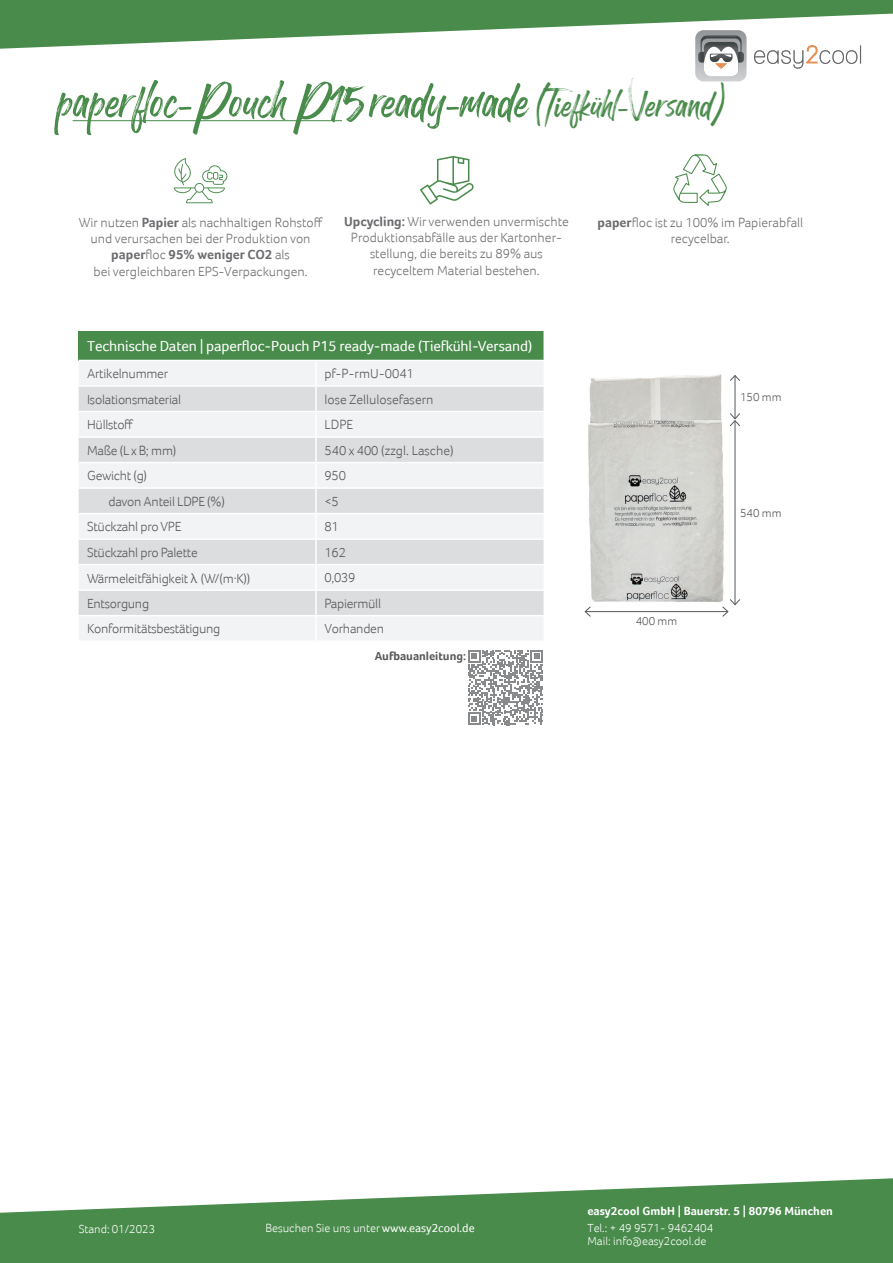
<style>
.page{position:relative;width:893px;height:1263px;background:#fff}
.page>*{position:absolute;margin:0;border:0;box-sizing:border-box;transform-origin:0 0}
.t1{font:57px "Rogthem";color:#498b4b}
.t2{font:15px "Foco";letter-spacing:-.01em;color:#fff}
.t3{font:300 13.5px/16.2px "Foco";color:#6c6d70;text-align:center}
.t4{font:300 13.5px "Foco";letter-spacing:-.02em;color:#57585a}
.t5{font:300 13.5px "Foco";color:#57585a}
.t6{font:300 12px/13.5px "Foco";color:#fff}
.t7{font:700 12px "Foco";color:#fff}
.t8{font:700 12px "Foco";color:#57585a}
.t9{font:300 12px "Foco";color:#57585a}
.s1{font-size:42px}
.s2{font-weight:700}
.s3{font-family:"Bahnschrift";font-weight:400}
.s4{font-weight:400}
</style>
<div class="page">
<img style="left:588px;top:374px;width:147px;height:239px">
<svg style="left:0;top:1178px;width:893px;height:85px;fill:#498b4b"></svg>
<hr style="left:73px;top:120px;width:269px;height:1px;background:#498b4b">
<svg style="left:0;top:0;width:893px;height:81px"></svg>
<div style="left:79px;top:331px;width:465px;height:29px;background:#498b4b"></div>
<div style="left:79px;top:362px;width:464px;height:278px;background:#f2f3f4"></div>
<svg style="left:79px;top:387px;width:465px;height:228px;fill:#dcdddf"></svg>
<hr style="left:315px;top:361px;width:2px;height:24px;background:#fff">
<hr style="left:79px;top:385px;width:237px;height:2px;background:#fff">
<hr style="left:316px;top:385px;width:229px;height:2px;background:#fff">
<hr style="left:315px;top:387px;width:2px;height:24px;background:#fff">
<hr style="left:79px;top:411px;width:237px;height:1px;background:#fff">
<hr style="left:316px;top:411px;width:229px;height:1px;background:#fff">
<hr style="left:315px;top:412px;width:2px;height:24px;background:#fff">
<hr style="left:79px;top:436px;width:237px;height:2px;background:#fff">
<hr style="left:316px;top:436px;width:229px;height:2px;background:#fff">
<hr style="left:315px;top:438px;width:2px;height:24px;background:#fff">
<hr style="left:79px;top:462px;width:237px;height:1px;background:#fff">
<hr style="left:316px;top:462px;width:229px;height:1px;background:#fff">
<hr style="left:315px;top:463px;width:2px;height:24px;background:#fff">
<hr style="left:79px;top:487px;width:237px;height:2px;background:#fff">
<hr style="left:316px;top:487px;width:229px;height:2px;background:#fff">
<hr style="left:315px;top:489px;width:2px;height:24px;background:#fff">
<hr style="left:79px;top:513px;width:237px;height:1px;background:#fff">
<hr style="left:316px;top:513px;width:229px;height:1px;background:#fff">
<hr style="left:315px;top:514px;width:2px;height:24px;background:#fff">
<hr style="left:79px;top:538px;width:237px;height:2px;background:#fff">
<hr style="left:316px;top:538px;width:229px;height:2px;background:#fff">
<hr style="left:315px;top:540px;width:2px;height:24px;background:#fff">
<hr style="left:79px;top:564px;width:237px;height:1px;background:#fff">
<hr style="left:316px;top:564px;width:229px;height:1px;background:#fff">
<hr style="left:315px;top:565px;width:2px;height:24px;background:#fff">
<hr style="left:79px;top:589px;width:237px;height:2px;background:#fff">
<hr style="left:316px;top:589px;width:229px;height:2px;background:#fff">
<hr style="left:315px;top:591px;width:2px;height:24px;background:#fff">
<hr style="left:79px;top:615px;width:237px;height:1px;background:#fff">
<hr style="left:316px;top:615px;width:229px;height:1px;background:#fff">
<hr style="left:315px;top:616px;width:2px;height:24px;background:#fff">
<svg style="left:673px;top:155px;width:54px;height:51px"></svg>
<svg style="left:420px;top:156px;width:53px;height:48px"></svg>
<svg style="left:174px;top:158px;width:53px;height:45px"></svg>
<svg style="left:468px;top:650px;width:75px;height:75px"></svg>
<hr style="left:585px;top:611px;width:143px;height:1px;background:#57585a">
<svg style="left:584px;top:606px;width:7px;height:11px"></svg>
<hr style="left:735px;top:421px;width:1px;height:184px;background:#57585a">
<svg style="left:722px;top:598px;width:18px;height:19px"></svg>
<hr style="left:735px;top:376px;width:1px;height:43px;background:#57585a">
<svg style="left:729px;top:412px;width:11px;height:15px"></svg>
<svg style="left:729px;top:374px;width:11px;height:8px"></svg>
<h1 class="t1" style="left:57px;top:49px;width:670px">paperfloc-Pouch P15 ready-made <span class="s1">(Tiefkühl-Versand)</span></h1>
<p class="t3" style="left:79px;top:214px;width:245px">Wir nutzen <span class="s2">Papier</span> als nachhaltigen Rohstoff und verursachen bei der Produktion von <span class="s2">paper</span>floc <span class="s2">95% weniger CO2</span> als<br>bei vergleichbaren EPS-Verpackungen.</p>
<p class="t3" style="left:344px;top:213px;width:226px"><span class="s2">Upcycling:</span> Wir verwenden unvermischte Produktionsabfälle aus der Kartonher&shy;stellung, die bereits zu 89% aus recyceltem Material bestehen.</p>
<p class="t3" style="left:597px;top:214px;width:207px"><span class="s2">paper</span>floc ist zu 100% im Papierabfall recycelbar.</p>
<p class="t2" style="left:87px;top:337px;width:447px">Technische Daten | paperfloc-Pouch P15 ready-made (Tiefkühl-Versand)</p>
<p class="t4" style="left:87px;top:366px;width:82px">Artikelnummer</p>
<p class="t5" style="left:324px;top:366px;width:91px">pf-P-rmU-0041</p>
<p class="t4" style="left:87px;top:391px;width:95px">Isolationsmaterial</p>
<p class="t5" style="left:324px;top:391px;width:110px">lose Zellulosefasern</p>
<p class="t4" style="left:87px;top:417px;width:48px">Hüllstoff</p>
<p class="t4" style="left:324px;top:417px;width:30px">LDPE</p>
<p class="t4" style="left:87px;top:442px;width:91px">Maße (L x B; mm)</p>
<p class="t5" style="left:324px;top:442px;width:131px">540 x 400 (zzgl. Lasche)</p>
<p class="t4" style="left:87px;top:468px;width:62px">Gewicht (g)</p>
<p class="t4" style="left:324px;top:468px;width:23px">950</p>
<p class="t4" style="left:108px;top:493px;width:118px">davon Anteil LDPE (%)</p>
<p class="t4" style="left:324px;top:493px;width:16px">&lt;5</p>
<p class="t4" style="left:87px;top:519px;width:96px">Stückzahl pro VPE</p>
<p class="t4" style="left:324px;top:519px;width:16px">81</p>
<p class="t4" style="left:87px;top:544px;width:112px">Stückzahl pro Palette</p>
<p class="t4" style="left:324px;top:544px;width:23px">162</p>
<p class="t4" style="left:87px;top:570px;width:165px">Wärmeleitfähigkeit <span class="s3">λ</span> (W/(m·K))</p>
<p class="t4" style="left:324px;top:570px;width:33px">0,039</p>
<p class="t4" style="left:87px;top:595px;width:64px">Entsorgung</p>
<p class="t4" style="left:324px;top:595px;width:58px">Papiermüll</p>
<p class="t4" style="left:87px;top:621px;width:135px">Konformitätsbestätigung</p>
<p class="t4" style="left:324px;top:621px;width:61px">Vorhanden</p>
<p class="t8" style="left:375px;top:649px;width:93px">Aufbauanleitung:</p>
<p class="t9" style="left:636px;top:614px;width:43px">400 mm</p>
<p class="t9" style="left:740px;top:390px;width:43px">150 mm</p>
<p class="t9" style="left:740px;top:506px;width:43px">540 mm</p>
<p class="t6" style="left:79px;top:1222px;width:78px">Stand: 01/2023</p>
<p class="t6" style="left:266px;top:1221px;width:211px">Besuchen Sie uns unter <span class="s4">www.easy2cool.de</span></p>
<p class="t7" style="left:587px;top:1204px;width:247px">easy2cool GmbH | Bauerstr. 5 | 80796 München</p>
<p class="t6" style="left:587px;top:1221px;width:127px">Tel.: + 49 9571- 9462404<br>Mail: info@easy2cool.de</p>
</div>
